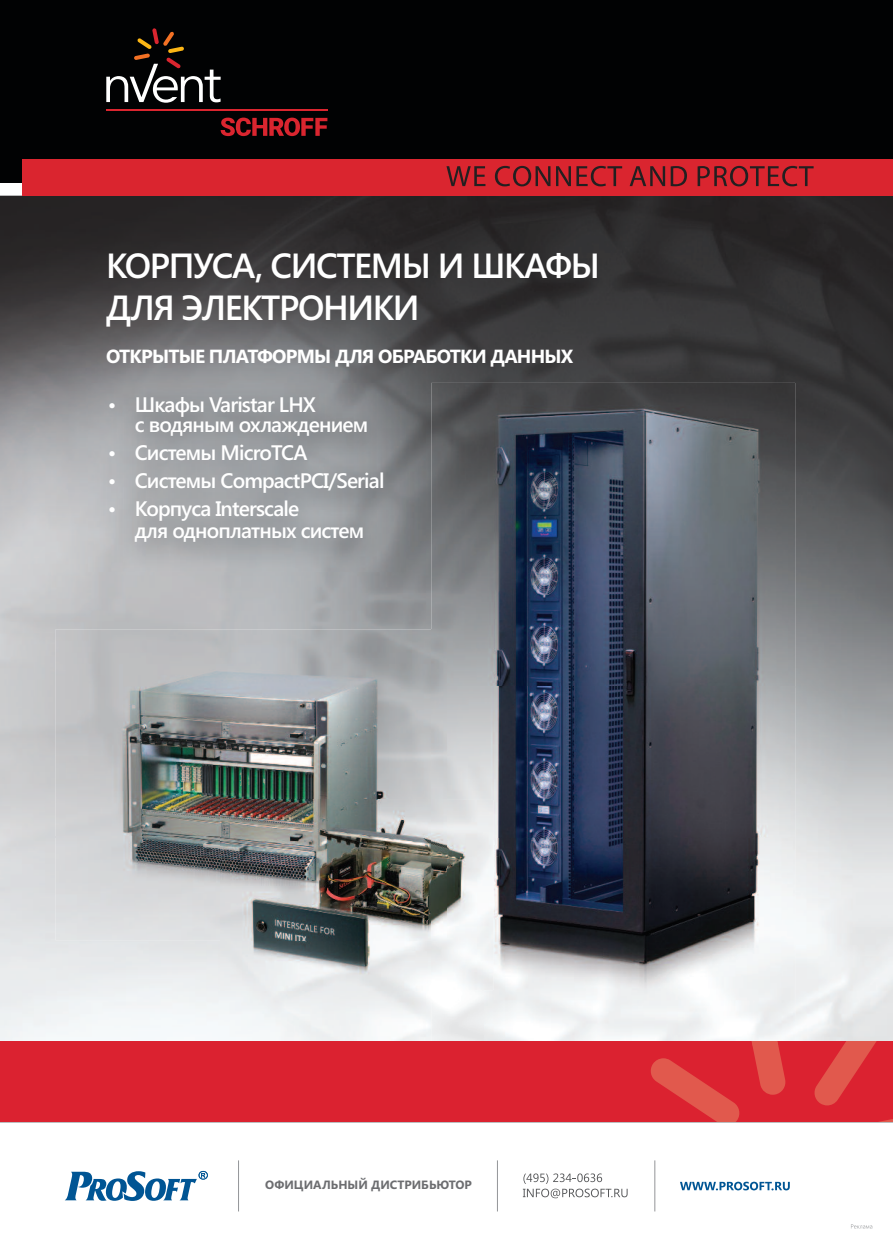
<style>
.page{position:relative;width:893px;height:1251px;background:#fff}
.page>*{position:absolute;margin:0;border:0;box-sizing:border-box;transform-origin:0 0}
.t1{font:600 34.95px/41.8px "Segoe UI";letter-spacing:-.04em;color:#fff}
.t2{font:600 21px/19.5px "Segoe UI";letter-spacing:-.04em;color:#fff}
.t3{font:700 19.05px "Segoe UI";letter-spacing:-.04em;color:#fff}
.t4{font:700 12px "Segoe UI";color:#6c6d70}
</style>
<div class="page">
<img style="left:0;top:196px;width:893px;height:844px">
<hr style="left:0;top:1121px;width:893px;height:1px;background:#939598">
<svg style="left:65px;top:1170px;width:143px;height:30px"></svg>
<svg style="left:523px;top:1173px;width:105px;height:24px"></svg>
<svg style="left:680px;top:1181px;width:110px;height:9px"></svg>
<hr style="left:497px;top:1160px;width:1px;height:51px;background:#939598">
<hr style="left:654px;top:1160px;width:1px;height:51px;background:#939598">
<hr style="left:238px;top:1160px;width:1px;height:51px;background:#939598">
<svg style="left:851px;top:1224px;width:21px;height:4px"></svg>
<div style="left:0;top:0;width:893px;height:183px;background:#010203"></div>
<svg style="left:221px;top:118px;width:106px;height:18px"></svg>
<hr style="left:106px;top:109px;width:221px;height:2px;background:#da252f">
<svg style="left:106px;top:28px;width:115px;height:75px"></svg>
<div style="left:0;top:1040px;width:893px;height:81px;background:#db2230"></div>
<svg style="left:650px;top:1040px;width:243px;height:81px"></svg>
<div style="left:22px;top:159px;width:871px;height:37px;background:#da252f"></div>
<svg style="left:446px;top:166px;width:39px;height:20px"></svg>
<svg style="left:495px;top:166px;width:55px;height:20px"></svg>
<svg style="left:556px;top:166px;width:66px;height:20px"></svg>
<svg style="left:630px;top:166px;width:35px;height:20px"></svg>
<svg style="left:671px;top:166px;width:16px;height:20px"></svg>
<svg style="left:698px;top:166px;width:116px;height:20px"></svg>
<img style="left:431px;top:383px;width:364px;height:303px">
<img style="left:446px;top:686px;width:349px;height:152px">
<img style="left:483px;top:838px;width:312px;height:202px">
<img style="left:431px;top:989px;width:52px;height:51px">
<img style="left:431px;top:1040px;width:364px;height:6px">
<img style="left:751px;top:1040px;width:27px;height:6px">
<img style="left:55px;top:629px;width:376px;height:207px">
<img style="left:55px;top:836px;width:165px;height:103px">
<img style="left:431px;top:629px;width:15px;height:170px">
<img style="left:220px;top:799px;width:273px;height:190px">
<img style="left:88px;top:383px;width:318px;height:188px">
<h1 class="t1" style="left:106px;top:243px;width:495px">КОРПУСА, СИСТЕМЫ И ШКАФЫ<br>ДЛЯ ЭЛЕКТРОНИКИ</h1>
<p class="t3" style="left:106px;top:342px;width:469px">ОТКРЫТЫЕ ПЛАТФОРМЫ ДЛЯ ОБРАБОТКИ ДАННЫХ</p>
<p class="t2" style="left:135px;top:394px;width:235px;text-indent:-27px">• Шкафы Varistar LHX<br>с водяным охлаждением</p>
<p class="t2" style="left:108px;top:441px;width:201px">• Системы MicroTCA</p>
<p class="t2" style="left:108px;top:469px;width:278px">• Системы CompactPCI/Serial</p>
<p class="t2" style="left:135px;top:496px;width:231px;line-height:22.5px;text-indent:-27px">• Корпуса Interscale<br>для одноплатных систем</p>
<p class="t4" style="left:265px;top:1175px;width:208px">ОФИЦИАЛЬНЫЙ ДИСТРИБЬЮТОР</p>
</div>
